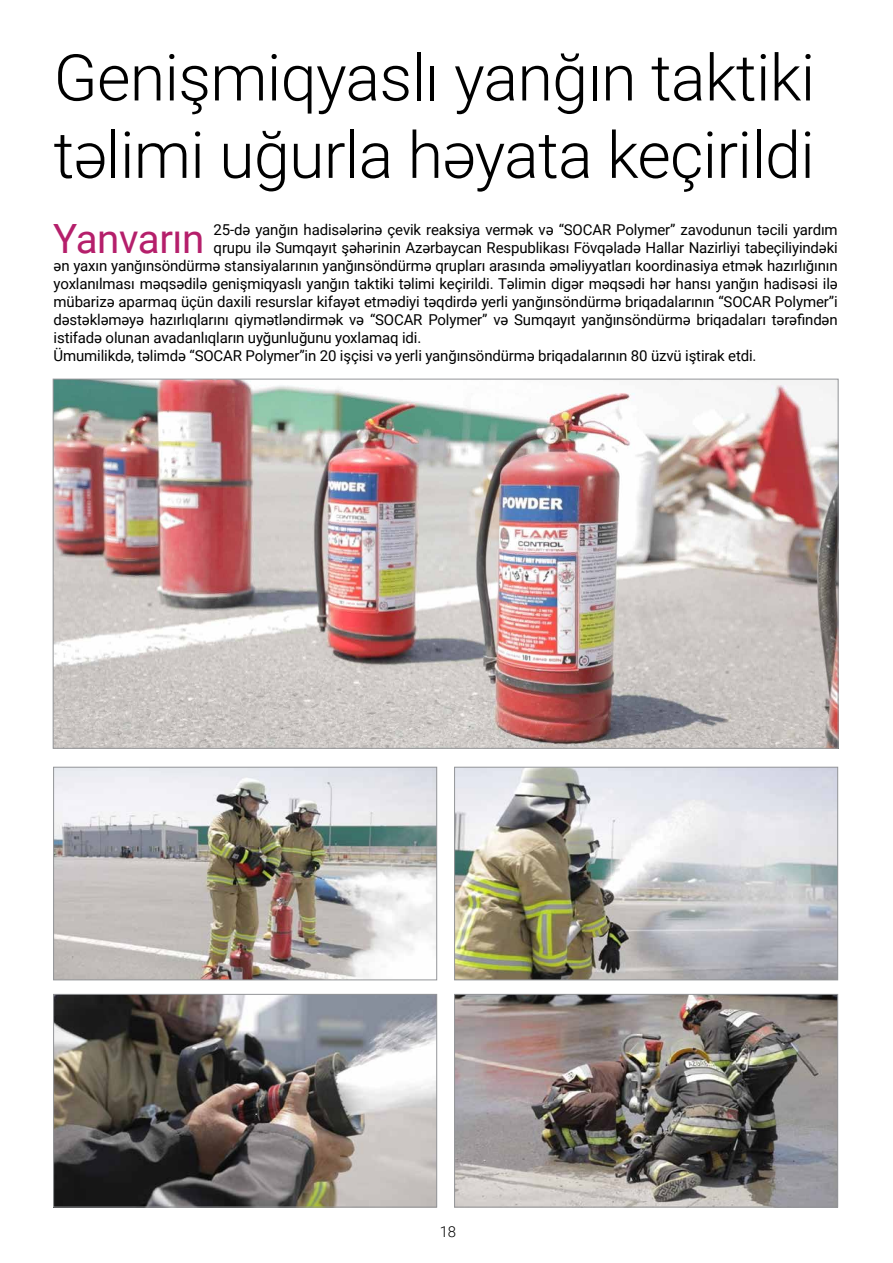
<style>
.page{position:relative;width:893px;height:1263px;background:#fff}
.page>*{position:absolute;margin:0;border:0;box-sizing:border-box;transform-origin:0 0}
.t1{font:300 64.5px/77.4px "Roboto";letter-spacing:-.01em;color:#000}
.t2{font:40.35px "Roboto";letter-spacing:-.01em;color:#b51f6b}
.t3{font:15px "Roboto";letter-spacing:-.01em;color:#000}
.t4{font:300 15px "Roboto";color:#000}
</style>
<div class="page">
<img style="left:55px;top:381px;width:781px;height:366px">
<img style="left:55px;top:769px;width:380px;height:209px">
<div style="left:53px;top:767px;width:384px;height:213px;border:1px solid #939598"></div>
<img style="left:55px;top:996px;width:380px;height:209px">
<div style="left:53px;top:994px;width:384px;height:213px;border:1px solid #939598"></div>
<img style="left:456px;top:769px;width:380px;height:209px">
<div style="left:454px;top:767px;width:384px;height:213px;border:1px solid #939598"></div>
<img style="left:456px;top:996px;width:380px;height:209px">
<div style="left:454px;top:994px;width:384px;height:213px;border:1px solid #939598"></div>
<h1 class="t1" style="left:54px;top:36px;width:763px">Genişmiqyaslı yanğın taktiki təlimi uğurla həyata keçirildi</h1>
<h2 class="t2" style="left:53px;top:210px;width:153px">Yanvarın</h2>
<p class="t3" style="left:214px;top:219px;width:626px">25-də yanğın hadisələrinə çevik reaksiya vermək və “SOCAR Polymer” zavodunun təcili yardım</p>
<p class="t3" style="left:214px;top:237px;width:626px">qrupu ilə Sumqayıt şəhərinin Azərbaycan Respublikası Fövqəladə Hallar Nazirliyi tabeçiliyindəki</p>
<p class="t3" style="left:54px;top:255px;width:786px">ən yaxın yanğınsöndürmə stansiyalarının yanğınsöndürmə qrupları arasında əməliyyatları koordinasiya etmək hazırlığının</p>
<p class="t3" style="left:54px;top:273px;width:786px">yoxlanılması məqsədilə genişmiqyaslı yanğın taktiki təlimi keçirildi. Təlimin digər məqsədi hər hansı yanğın hadisəsi ilə</p>
<p class="t3" style="left:54px;top:291px;width:786px">mübarizə aparmaq üçün daxili resurslar kifayət etmədiyi təqdirdə yerli yanğınsöndürmə briqadalarının “SOCAR Polymer”i</p>
<p class="t3" style="left:54px;top:309px;width:786px">dəstəkləməyə hazırlıqlarını qiymətləndirmək və “SOCAR Polymer” və Sumqayıt yanğınsöndürmə briqadaları tərəfindən</p>
<p class="t3" style="left:54px;top:327px;width:369px">istifadə olunan avadanlıqların uyğunluğunu yoxlamaq idi.</p>
<p class="t3" style="left:54px;top:345px;width:704px">Ümumilikdə, təlimdə “SOCAR Polymer”in 20 işçisi və yerli yanğınsöndürmə briqadalarının 80 üzvü iştirak etdi.</p>
<p class="t4" style="left:440px;top:1221px;width:18px">18</p>
</div>
